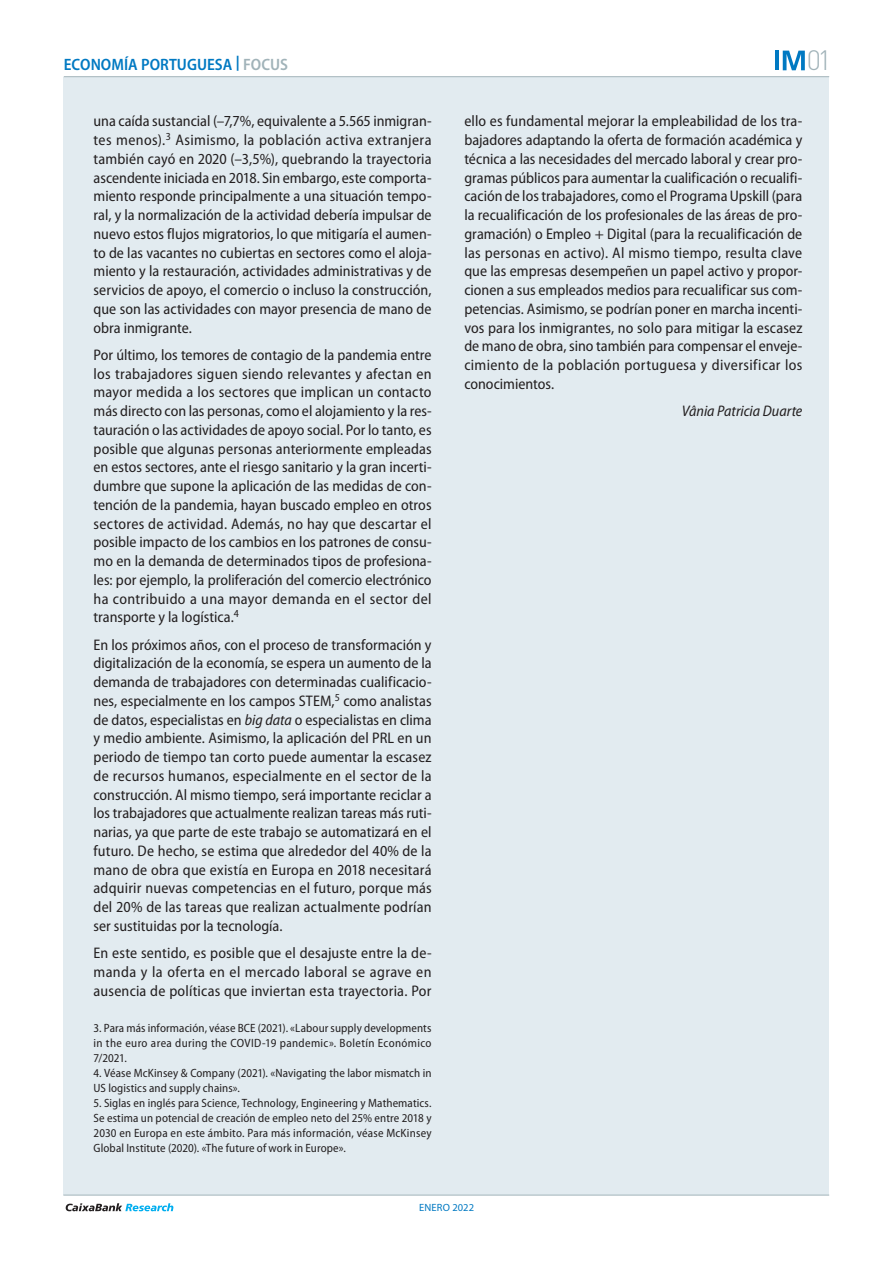
<style>
.page{position:relative;width:893px;height:1263px;background:#fff}
.page>*{position:absolute;margin:0;border:0;box-sizing:border-box;transform-origin:0 0}
.t1{font:300 27.6px "DIN Pro";color:#a1b3b9}
.t2{font:600 semi-condensed 16.5px "Myriad Pro";color:#0079c2}
.Texto_Focus{font:semi-condensed 15.3px/18.8px "Myriad Pro";letter-spacing:.01em;color:#231f20;text-align:justify}
.Firma_Focus{font:italic semi-condensed 15.3px "Myriad Pro";color:#231f20}
.Notas_Focus{font:semi-condensed 12px/15px "Myriad Pro";letter-spacing:.01em;color:#231f20;text-align:justify}
.t3{font:10.5px "Myriad Pro";letter-spacing:.02em;color:#0079c2}
.s1{color:#a1b3b9}
.s2{font-style:italic}
</style>
<div class="page">
<div style="left:64px;top:77px;width:765px;height:1118px;background:#e2ebf0"></div>
<hr style="left:64px;top:76px;width:765px;height:1px;background:#a1b3b9">
<hr style="left:63px;top:1195px;width:766px;height:1px;background:#a1b3b9">
<svg style="left:66px;top:1203px;width:107px;height:8px"></svg>
<svg style="left:783px;top:51px;width:22px;height:19px"></svg>
<hr style="left:775px;top:51px;width:4px;height:19px;background:#0079c2">
<p class="t2" style="left:64px;top:55px;width:226px">ECONOMÍA PORTUGUESA <sup>|</sup> <span class="s1">FOCUS</span></p>
<p class="Texto_Focus" style="left:94px;top:112px;width:340px">una caída sustancial (–7,7%, equivalente a 5.565 inmigran&shy;tes menos).<sup>3</sup> Asimismo, la población activa extranjera también cayó en 2020 (–3,5%), quebrando la trayectoria ascendente iniciada en 2018. Sin embargo, este comporta&shy;miento responde principalmente a una situación tempo&shy;ral, y la normalización de la actividad debería impulsar de nuevo estos flujos migratorios, lo que mitigaría el aumen&shy;to de las vacantes no cubiertas en sectores como el aloja&shy;miento y la restauración, actividades administrativas y de servicios de apoyo, el comercio o incluso la construcción, que son las actividades con mayor presencia de mano de obra inmigrante.</p>
<p class="Texto_Focus" style="left:94px;top:346px;width:340px">Por último, los temores de contagio de la pandemia entre los trabajadores siguen siendo relevantes y afectan en mayor medida a los sectores que implican un contacto más directo con las personas, como el alojamiento y la res&shy;tauración o las actividades de apoyo social. Por lo tanto, es posible que algunas personas anteriormente empleadas en estos sectores, ante el riesgo sanitario y la gran incerti&shy;dumbre que supone la aplicación de las medidas de con&shy;tención de la pandemia, hayan buscado empleo en otros sectores de actividad. Además, no hay que descartar el posible impacto de los cambios en los patrones de consu&shy;mo en la demanda de determinados tipos de profesiona&shy;les: por ejemplo, la proliferación del comercio electrónico ha contribuido a una mayor demanda en el sector del transporte y la logística.<sup>4</sup></p>
<p class="Texto_Focus" style="left:94px;top:635px;width:340px">En los próximos años, con el proceso de transformación y digitalización de la economía, se espera un aumento de la demanda de trabajadores con determinadas cualificacio&shy;nes, especialmente en los campos STEM,<sup>5</sup> como analistas de datos, especialistas en <span class="s2">big data</span> o especialistas en clima y medio ambiente. Asimismo, la aplicación del PRL en un periodo de tiempo tan corto puede aumentar la escasez de recursos humanos, especialmente en el sector de la construcción. Al mismo tiempo, será importante reciclar a los trabajadores que actualmente realizan tareas más ruti&shy;narias, ya que parte de este trabajo se automatizará en el futuro. De hecho, se estima que alrededor del 40% de la mano de obra que existía en Europa en 2018 necesitará adquirir nuevas competencias en el futuro, porque más del 20% de las tareas que realizan actualmente podrían ser sustituidas por la tecnología.</p>
<p class="Texto_Focus" style="left:94px;top:944px;width:339px;text-align:left">En este sentido, es posible que el desajuste entre la de-- manda y la oferta en el mercado laboral se agrave en ausencia de políticas que inviertan esta trayectoria. Por</p>
<p class="Notas_Focus" style="left:94px;top:1021px;width:340px">3. Para más información, véase BCE (2021). «Labour supply developments in the euro area during the COVID-19 pandemic». Boletín Económico 7/2021.</p>
<p class="Notas_Focus" style="left:94px;top:1066px;width:340px">4. Véase McKinsey &amp; Company (2021). «Navigating the labor mismatch in<br>US logistics and supply chains».</p>
<p class="Notas_Focus" style="left:94px;top:1096px;width:340px">5. Siglas en inglés para Science, Technology, Engineering y Mathematics.<br>Se estima un potencial de creación de empleo neto del 25% entre 2018 y 2030 en Europa en este ámbito. Para más información, véase McKinsey Global Institute (2020). «The future of work in Europe».</p>
<h1 class="t1" style="left:807px;top:39px;width:26px">01</h1>
<p class="Texto_Focus" style="left:464px;top:112px;width:340px">ello es fundamental mejorar la empleabilidad de los tra&shy;bajadores adaptando la oferta de formación académica y técnica a las necesidades del mercado laboral y crear pro&shy;gramas públicos para aumentar la cualificación o recualifi&shy;cación de los trabajadores, como el Programa Upskill (para la recualificación de los profesionales de las áreas de pro&shy;gramación) o Empleo + Digital (para la recualificación de las personas en activo). Al mismo tiempo, resulta clave que las empresas desempeñen un papel activo y propor&shy;cionen a sus empleados medios para recualificar sus com&shy;petencias. Asimismo, se podrían poner en marcha incenti&shy;vos para los inmigrantes, no solo para mitigar la escasez de mano de obra, sino también para compensar el enveje&shy;cimiento de la población portuguesa y diversificar los conocimientos.</p>
<p class="Firma_Focus" style="left:682px;top:403px;width:122px">Vânia Patricia Duarte</p>
<p class="t3" style="left:419px;top:1201px;width:57px">ENERO 2022</p>
</div>
